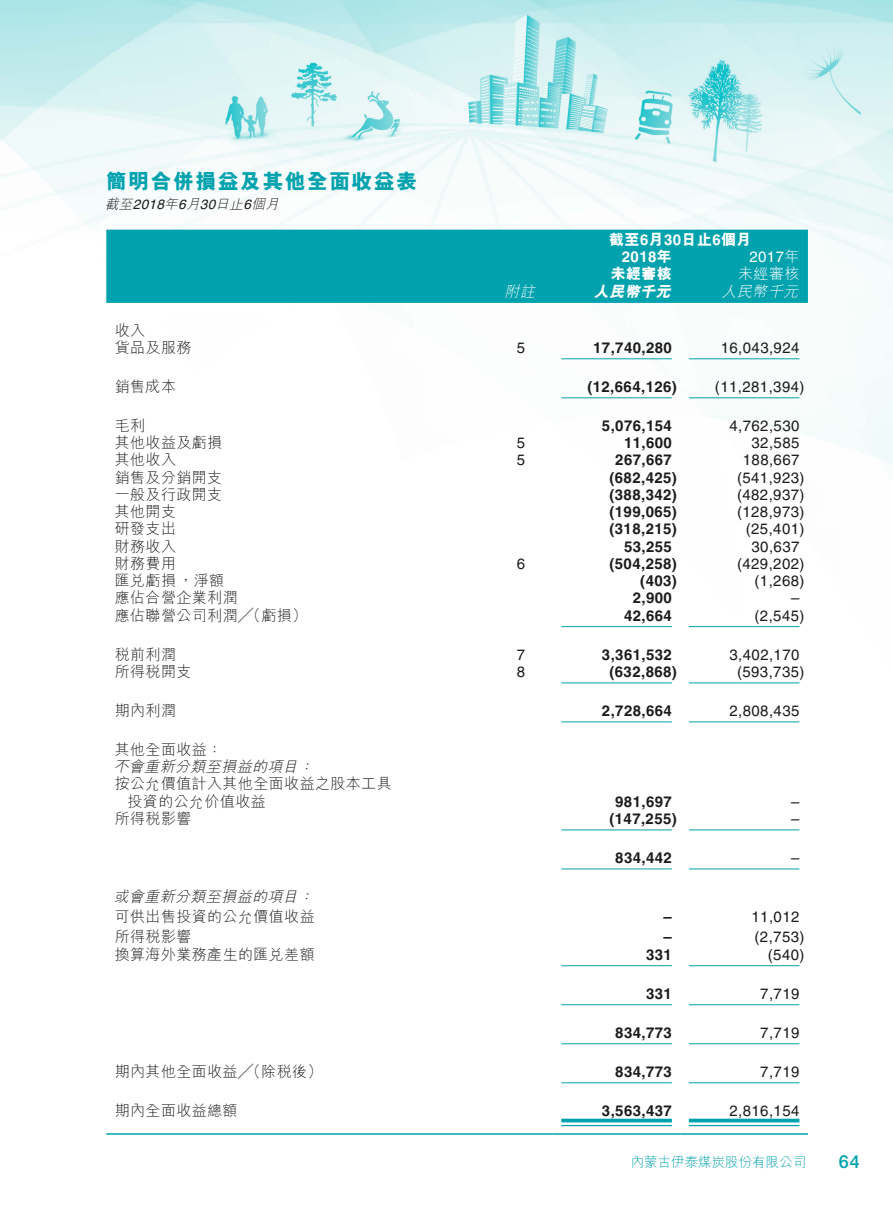
<style>
.page{position:relative;width:893px;height:1212px;background:#fff}
.page>*{position:absolute;margin:0;border:0;box-sizing:border-box;transform-origin:0 0}
.t1{font:800 21px "M Hei HK";letter-spacing:.06em;color:#00a2ae}
.t2{font:500 18px "Helvetica Neue LT Std";color:#00a2ae}
.t3{font:700 15px "Helvetica LT Std";letter-spacing:.025em;color:#1c1c1b}
.t4{font:300 15px/17.2px "M Hei HK";letter-spacing:.025em;color:#1c1c1b}
.t5{font:15px "Helvetica LT Std";letter-spacing:.025em;color:#1c1c1b}
.t6{font:italic 300 15px "M Hei HK";color:#1c1c1b}
.t7{font:800 15px "M Hei HK";letter-spacing:.025em;color:#fff}
.t8{font:italic 300 15px "M Hei HK";color:#fff}
.t9{font:700 15px "Helvetica LT Std";color:#fff}
.t10{font:15px "Helvetica LT Std";color:#fff}
.t11{font:italic 800 15px "M Hei HK";color:#fff}
.t12{font:300 15px "M Hei HK";color:#fff}
.t13{font:italic 300 13.5px "M Hei HK";color:#1c1c1b}
.t14{font:300 13.5px "M Hei HK";color:#00a2ae}
.s1{font-family:"Helvetica LT Std";font-weight:400}
.s2{font-family:"Helvetica LT Std";font-weight:700}
.s3{font-family:"M Hei HK";font-weight:800}
.s4{font-family:"M Hei HK";font-weight:300}
</style>
<div class="page">
<img style="left:0;top:0;width:893px;height:1127px">
<div style="left:106px;top:230px;width:702px;height:73px;background:#00a2ae"></div>
<hr style="left:561px;top:358px;width:111px;height:1px;background:#00a2ae">
<hr style="left:689px;top:358px;width:110px;height:1px;background:#00a2ae">
<hr style="left:561px;top:397px;width:111px;height:1px;background:#00a2ae">
<hr style="left:689px;top:397px;width:110px;height:1px;background:#00a2ae">
<hr style="left:561px;top:626px;width:111px;height:1px;background:#00a2ae">
<hr style="left:689px;top:626px;width:110px;height:1px;background:#00a2ae">
<hr style="left:561px;top:682px;width:111px;height:1px;background:#00a2ae">
<hr style="left:689px;top:682px;width:110px;height:1px;background:#00a2ae">
<hr style="left:561px;top:721px;width:111px;height:1px;background:#00a2ae">
<hr style="left:689px;top:721px;width:110px;height:1px;background:#00a2ae">
<hr style="left:561px;top:829px;width:111px;height:1px;background:#00a2ae">
<hr style="left:689px;top:829px;width:110px;height:1px;background:#00a2ae">
<hr style="left:561px;top:868px;width:111px;height:1px;background:#00a2ae">
<hr style="left:689px;top:868px;width:110px;height:1px;background:#00a2ae">
<hr style="left:561px;top:965px;width:111px;height:1px;background:#00a2ae">
<hr style="left:689px;top:965px;width:110px;height:1px;background:#00a2ae">
<hr style="left:561px;top:1004px;width:111px;height:1px;background:#00a2ae">
<hr style="left:689px;top:1004px;width:110px;height:1px;background:#00a2ae">
<hr style="left:561px;top:1043px;width:111px;height:1px;background:#00a2ae">
<hr style="left:689px;top:1043px;width:110px;height:1px;background:#00a2ae">
<hr style="left:561px;top:1082px;width:111px;height:1px;background:#00a2ae">
<hr style="left:689px;top:1082px;width:110px;height:1px;background:#00a2ae">
<hr style="left:561px;top:1119px;width:111px;height:3px;background:#00a2ae">
<hr style="left:561px;top:1125px;width:111px;height:1px;background:#00a2ae">
<hr style="left:689px;top:1119px;width:110px;height:3px;background:#00a2ae">
<hr style="left:689px;top:1125px;width:110px;height:1px;background:#00a2ae">
<hr style="left:106px;top:1133px;width:383px;height:2px;background:#00a2ae">
<hr style="left:489px;top:1133px;width:64px;height:2px;background:#00a2ae">
<hr style="left:553px;top:1133px;width:127px;height:2px;background:#00a2ae">
<hr style="left:680px;top:1133px;width:128px;height:2px;background:#00a2ae">
<h1 class="t1" style="left:106px;top:167px;width:312px">簡明合併損益及其他全面收益表</h1>
<p class="t13" style="left:105px;top:195px;width:179px">截至<span class="s1">2018</span>年<span class="s1">6</span>月<span class="s1">30</span>日止<span class="s1">6</span>個月</p>
<p class="t4" style="left:115px;top:321px;width:78px">收入<br>貨品及服務</p>
<p class="t7" style="left:609px;top:229px;width:144px">截至<span class="s2">6</span>月<span class="s2">30</span>日止<span class="s2">6</span>個月</p>
<p class="t9" style="left:622px;top:248px;width:51px">2018<span class="s3">年</span></p>
<p class="t10" style="left:749px;top:248px;width:51px">2017<span class="s4">年</span></p>
<p class="t7" style="left:611px;top:264px;width:63px">未經審核</p>
<p class="t12" style="left:738px;top:263px;width:63px">未經審核</p>
<p class="t8" style="left:504px;top:281px;width:37px">附註</p>
<p class="t11" style="left:594px;top:281px;width:83px">人民幣千元</p>
<p class="t8" style="left:721px;top:281px;width:83px">人民幣千元</p>
<p class="t5" style="left:517px;top:339px;width:10px">5</p>
<p class="t3" style="left:593px;top:338px;width:80px">17,740,280</p>
<p class="t5" style="left:721px;top:339px;width:80px">16,043,924</p>
<p class="t4" style="left:115px;top:377px;width:63px">銷售成本</p>
<p class="t3" style="left:587px;top:377px;width:91px">(12,664,126)</p>
<p class="t5" style="left:715px;top:378px;width:91px">(11,281,394)</p>
<p class="t4" style="left:115px;top:416px;width:32px">毛利</p>
<p class="t3" style="left:602px;top:416px;width:71px">5,076,154</p>
<p class="t5" style="left:729px;top:417px;width:71px">4,762,530</p>
<p class="t4" style="left:115px;top:433px;width:109px">其他收益及虧損</p>
<p class="t5" style="left:517px;top:434px;width:10px">5</p>
<p class="t3" style="left:624px;top:434px;width:49px">11,600</p>
<p class="t5" style="left:752px;top:434px;width:49px">32,585</p>
<p class="t4" style="left:115px;top:451px;width:63px">其他收入</p>
<p class="t5" style="left:517px;top:451px;width:10px">5</p>
<p class="t3" style="left:615px;top:451px;width:58px">267,667</p>
<p class="t5" style="left:743px;top:451px;width:58px">188,667</p>
<p class="t4" style="left:115px;top:468px;width:109px">銷售及分銷開支</p>
<p class="t3" style="left:609px;top:468px;width:69px">(682,425)</p>
<p class="t5" style="left:737px;top:469px;width:69px">(541,923)</p>
<p class="t4" style="left:115px;top:485px;width:109px">一般及行政開支</p>
<p class="t3" style="left:609px;top:485px;width:69px">(388,342)</p>
<p class="t5" style="left:737px;top:486px;width:69px">(482,937)</p>
<p class="t4" style="left:115px;top:502px;width:63px">其他開支</p>
<p class="t3" style="left:609px;top:503px;width:69px">(199,065)</p>
<p class="t5" style="left:737px;top:503px;width:69px">(128,973)</p>
<p class="t4" style="left:115px;top:520px;width:63px">研發支出</p>
<p class="t3" style="left:609px;top:520px;width:69px">(318,215)</p>
<p class="t5" style="left:746px;top:520px;width:60px">(25,401)</p>
<p class="t4" style="left:115px;top:537px;width:63px">財務收入</p>
<p class="t3" style="left:624px;top:537px;width:49px">53,255</p>
<p class="t5" style="left:752px;top:538px;width:49px">30,637</p>
<p class="t4" style="left:115px;top:554px;width:63px">財務費用</p>
<p class="t5" style="left:517px;top:555px;width:10px">6</p>
<p class="t3" style="left:609px;top:554px;width:69px">(504,258)</p>
<p class="t5" style="left:737px;top:555px;width:69px">(429,202)</p>
<p class="t4" style="left:115px;top:571px;width:111px">匯兌虧損，淨額</p>
<p class="t3" style="left:640px;top:572px;width:38px">(403)</p>
<p class="t5" style="left:754px;top:572px;width:51px">(1,268)</p>
<p class="t4" style="left:115px;top:589px;width:124px">應佔合營企業利潤</p>
<p class="t3" style="left:633px;top:589px;width:41px">2,900</p>
<p class="t5" style="left:791px;top:589px;width:10px">–</p>
<p class="t4" style="left:115px;top:606px;width:194px">應佔聯營公司利潤╱（虧損）</p>
<p class="t3" style="left:624px;top:606px;width:49px">42,664</p>
<p class="t5" style="left:754px;top:607px;width:51px">(2,545)</p>
<p class="t4" style="left:115px;top:645px;width:63px">稅前利潤</p>
<p class="t5" style="left:517px;top:646px;width:10px">7</p>
<p class="t3" style="left:602px;top:645px;width:71px">3,361,532</p>
<p class="t5" style="left:729px;top:646px;width:71px">3,402,170</p>
<p class="t4" style="left:115px;top:662px;width:78px">所得稅開支</p>
<p class="t5" style="left:517px;top:663px;width:10px">8</p>
<p class="t3" style="left:609px;top:662px;width:69px">(632,868)</p>
<p class="t5" style="left:737px;top:663px;width:69px">(593,735)</p>
<p class="t4" style="left:115px;top:701px;width:63px">期內利潤</p>
<p class="t3" style="left:602px;top:701px;width:71px">2,728,664</p>
<p class="t5" style="left:729px;top:702px;width:71px">2,808,435</p>
<p class="t4" style="left:115px;top:740px;width:109px">其他全面收益：</p>
<p class="t6" style="left:113px;top:756px;width:206px">不會重新分類至損益的項目：</p>
<p class="t4" style="left:128px;top:775px;width:266px;text-indent:-13px">按公允價值計入其他全面收益之股本工具投資的公允价值收益</p>
<p class="t3" style="left:615px;top:792px;width:58px">981,697</p>
<p class="t5" style="left:791px;top:793px;width:10px">–</p>
<p class="t4" style="left:115px;top:809px;width:78px">所得稅影響</p>
<p class="t3" style="left:609px;top:809px;width:69px">(147,255)</p>
<p class="t5" style="left:791px;top:810px;width:10px">–</p>
<p class="t3" style="left:615px;top:848px;width:58px">834,442</p>
<p class="t5" style="left:791px;top:849px;width:10px">–</p>
<p class="t6" style="left:113px;top:886px;width:206px">或會重新分類至損益的項目：</p>
<p class="t4" style="left:115px;top:907px;width:201px">可供出售投資的公允價值收益</p>
<p class="t3" style="left:663px;top:908px;width:10px">–</p>
<p class="t5" style="left:752px;top:908px;width:49px">11,012</p>
<p class="t4" style="left:115px;top:928px;width:78px">所得稅影響</p>
<p class="t3" style="left:663px;top:928px;width:10px">–</p>
<p class="t5" style="left:754px;top:928px;width:51px">(2,753)</p>
<p class="t4" style="left:115px;top:945px;width:201px">換算海外業務產生的匯兌差額</p>
<p class="t3" style="left:646px;top:945px;width:27px">331</p>
<p class="t5" style="left:768px;top:946px;width:38px">(540)</p>
<p class="t3" style="left:646px;top:984px;width:27px">331</p>
<p class="t5" style="left:760px;top:985px;width:41px">7,719</p>
<p class="t3" style="left:615px;top:1023px;width:58px">834,773</p>
<p class="t5" style="left:760px;top:1024px;width:41px">7,719</p>
<p class="t4" style="left:115px;top:1062px;width:209px">期內其他全面收益╱（除稅後）</p>
<p class="t3" style="left:615px;top:1062px;width:58px">834,773</p>
<p class="t5" style="left:760px;top:1063px;width:41px">7,719</p>
<p class="t4" style="left:115px;top:1101px;width:124px">期內全面收益總額</p>
<p class="t3" style="left:602px;top:1101px;width:71px">3,563,437</p>
<p class="t5" style="left:729px;top:1102px;width:71px">2,816,154</p>
<p class="t14" style="left:631px;top:1152px;width:177px">內蒙古伊泰煤炭股份有限公司</p>
<p class="t2" style="left:839px;top:1151px;width:23px">64</p>
</div>
